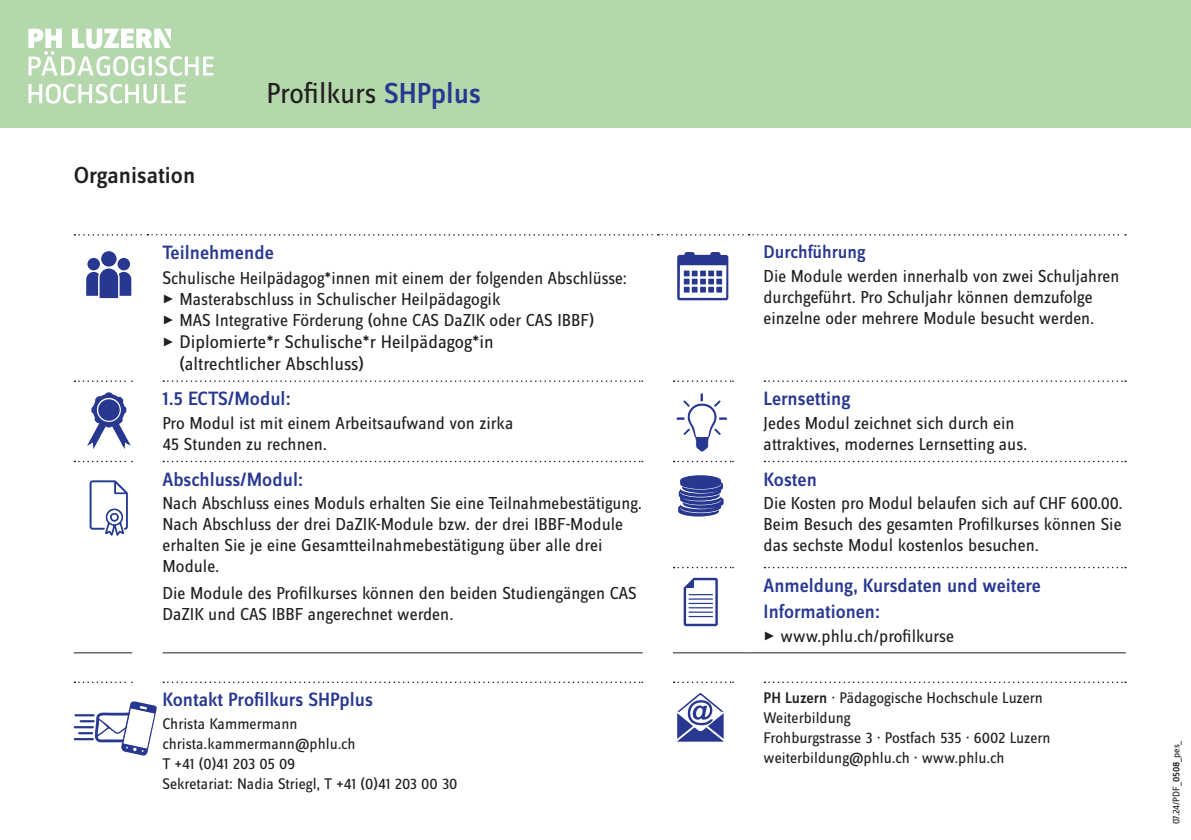
<style>
.page{position:relative;width:1191px;height:840px;background:#fff}
.page>*{position:absolute;margin:0;border:0;box-sizing:border-box;transform-origin:0 0}
.t1{font:30px "Zine Sans Dis OT";letter-spacing:-.01em;color:#231f20}
.Lauftext_normal_mA{font:500 24px "Zine Sans Dis OT";color:#231f20}
.Lauftext_normal_mA-2{font:500 20px/26px "Zine Sans Dis OT";color:#283890}
.Lauftext_normal_mA-3{font:19px/22px "Zine Sans Dis OT";color:#231f20}
.Lauftext_normal_mA-4{font:500 19px "Zine Sans Dis OT";color:#283890}
.Lauftext_normal_mA-5{font:18px/21px "Zine Sans Dis OT";color:#231f20}
.Lauftext_normal{font:16px "Zine Sans Dis OT";color:#231f20}
.Lauftext_normal_mA-6{font:16px "Zine Sans Dis OT";color:#231f20}
.Lauftext_normal-2{font:10px "Zine Sans Dis OT";letter-spacing:-.01em;color:#231f20}
.s1{font-weight:500;color:#283890}
.s2{font-size:19px}
.s3{font-weight:500}
</style>
<div class="page">
<div style="left:0;top:0;width:1191px;height:128px;background:#b5d7ac"></div>
<svg style="left:28px;top:84px;width:157px;height:19px"></svg>
<svg style="left:28px;top:29px;width:186px;height:47px"></svg>
<hr style="left:74px;top:652px;width:58px;height:1px;background:#231f20">
<hr style="left:162px;top:652px;width:481px;height:1px;background:#231f20">
<svg style="left:74px;top:234px;width:1052px;height:1px"></svg>
<svg style="left:74px;top:380px;width:58px;height:2px"></svg>
<svg style="left:163px;top:380px;width:480px;height:2px"></svg>
<svg style="left:673px;top:380px;width:60px;height:2px"></svg>
<svg style="left:764px;top:380px;width:362px;height:2px"></svg>
<svg style="left:74px;top:460px;width:58px;height:2px"></svg>
<svg style="left:673px;top:460px;width:60px;height:2px"></svg>
<svg style="left:764px;top:460px;width:362px;height:2px"></svg>
<svg style="left:673px;top:566px;width:60px;height:2px"></svg>
<svg style="left:764px;top:566px;width:362px;height:2px"></svg>
<svg style="left:74px;top:681px;width:58px;height:1px"></svg>
<svg style="left:163px;top:681px;width:480px;height:1px"></svg>
<svg style="left:673px;top:681px;width:60px;height:1px"></svg>
<svg style="left:764px;top:681px;width:362px;height:1px"></svg>
<svg style="left:163px;top:460px;width:480px;height:2px"></svg>
<hr style="left:673px;top:652px;width:75px;height:1px;background:#231f20">
<hr style="left:748px;top:652px;width:377px;height:1px;background:#231f20">
<svg style="left:677px;top:252px;width:51px;height:48px"></svg>
<div style="left:118px;top:258px;width:12px;height:12px;background:#283890;border-radius:50%"></div>
<div style="left:87px;top:258px;width:13px;height:12px;background:#283890;border-radius:50%"></div>
<svg style="left:86px;top:268px;width:45px;height:30px"></svg>
<div style="left:101px;top:251px;width:16px;height:15px;background:#283890;border-radius:50%"></div>
<svg style="left:676px;top:393px;width:51px;height:58px"></svg>
<svg style="left:683px;top:577px;width:35px;height:49px"></svg>
<svg style="left:87px;top:392px;width:44px;height:57px"></svg>
<div style="left:98px;top:399px;width:22px;height:21px;background:#283890;border-radius:50%"></div>
<svg style="left:677px;top:693px;width:46px;height:48px"></svg>
<hr style="left:74px;top:713px;width:21px;height:3px;background:#283890">
<hr style="left:74px;top:737px;width:20px;height:2px;background:#283890">
<hr style="left:74px;top:725px;width:20px;height:3px;background:#283890">
<svg style="left:78px;top:701px;width:79px;height:54px"></svg>
<svg style="left:90px;top:480px;width:38px;height:55px"></svg>
<svg style="left:678px;top:475px;width:45px;height:41px;background:#5764a8"></svg>
<p class="Lauftext_normal_mA" style="left:74px;top:163px;width:123px">Organisation</p>
<h1 class="t1" style="left:266px;top:79px;width:216px">Profilkurs <span class="s1">SHPplus</span></h1>
<p class="Lauftext_normal_mA-2" style="left:162px;top:240px;width:113px">Teilnehmende</p>
<p class="Lauftext_normal_mA-5" style="left:162px;top:268px;width:466px"><span class="s2">S</span>chulische Heilpädagog*innen mit einem der folgenden Abschlüsse:</p>
<p class="Lauftext_normal_mA-5" style="left:162px;top:289px;width:340px">✓ Masterabschluss in Schulischer Heilpädagogik</p>
<p class="Lauftext_normal_mA-5" style="left:162px;top:310px;width:433px">✓ MAS Integrative Förderung (ohne CAS DaZIK oder CAS IBBF)</p>
<p class="Lauftext_normal_mA-3" style="left:179px;top:331px;width:316px;text-indent:-17px">✓ Diplomierte*r Schulische*r Heilpädagog*in (altrechtlicher Abschluss)</p>
<p class="Lauftext_normal_mA-2" style="left:162px;top:386px;width:130px">1.5 ECTS/Modul:</p>
<p class="Lauftext_normal_mA-5" style="left:162px;top:413px;width:352px">Pro Modul ist mit einem Arbeitsaufwand von zirka<br>45 Stunden zu rechnen.</p>
<p class="Lauftext_normal_mA-2" style="left:162px;top:466px;width:142px">Abschluss/Modul:</p>
<p class="Lauftext_normal_mA-5" style="left:162px;top:493px;width:481px">Nach Abschluss eines Moduls erhalten Sie eine Teilnahmebestätigung.<br>Nach Abschluss der drei DaZIK-Module bzw. der drei IBBF-Module erhalten Sie je eine Gesamtteilnahmebestätigung über alle drei Module.</p>
<p class="Lauftext_normal_mA-5" style="left:162px;top:583px;width:476px">Die Module des Profilkurses können den beiden Studiengängen CAS<br>DaZIK und CAS IBBF angerechnet werden.</p>
<p class="Lauftext_normal_mA-2" style="left:162px;top:687px;width:212px">Kontakt Profilkurs SHPplus</p>
<p class="Lauftext_normal_mA-6" style="left:162px;top:716px;width:137px">Christa Kammermann</p>
<p class="Lauftext_normal_mA-6" style="left:162px;top:736px;width:195px">christa.kammermann@phlu.ch</p>
<p class="Lauftext_normal_mA-6" style="left:162px;top:756px;width:134px">T +41 (0)41 203 05 09</p>
<p class="Lauftext_normal_mA-6" style="left:162px;top:776px;width:296px">Sekretariat: Nadia Striegl, T +41 (0)41 203 00 30</p>
<p class="Lauftext_normal_mA-4" style="left:763px;top:242px;width:103px">Durchführung</p>
<p class="Lauftext_normal_mA-5" style="left:763px;top:266px;width:357px">Die Module werden innerhalb von zwei Schuljahren durchgeführt. Pro Schuljahr können demzufolge einzelne oder mehrere Module besucht werden.</p>
<p class="Lauftext_normal_mA-2" style="left:763px;top:386px;width:88px">Lernsetting</p>
<p class="Lauftext_normal_mA-5" style="left:763px;top:413px;width:265px">Jedes Modul zeichnet sich durch ein attraktives, modernes Lernsetting aus.</p>
<p class="Lauftext_normal_mA-2" style="left:763px;top:466px;width:55px">Kosten</p>
<p class="Lauftext_normal_mA-5" style="left:763px;top:493px;width:360px;text-align:justify">Die Kosten pro Modul belaufen sich auf CHF 600.00.<br>Beim Besuch des gesamten Profilkurses können Sie das sechste Modul kostenlos besuchen.</p>
<p class="Lauftext_normal_mA-2" style="left:763px;top:572px;width:279px">Anmeldung, Kursdaten und weitere<br>Informationen:</p>
<p class="Lauftext_normal_mA-5" style="left:763px;top:625px;width:192px">✓ www.phlu.ch/profilkurse</p>
<p class="Lauftext_normal" style="left:763px;top:690px;width:281px"><span class="s3">PH Luzern</span> · Pädagogische Hochschule Luzern</p>
<p class="Lauftext_normal" style="left:763px;top:710px;width:88px">Weiterbildung</p>
<p class="Lauftext_normal" style="left:763px;top:730px;width:288px">Frohburgstrasse 3 · Postfach 535 · 6002 Luzern</p>
<p class="Lauftext_normal" style="left:763px;top:750px;width:242px">weiterbildung@phlu.ch · www.phlu.ch</p>
<p class="Lauftext_normal-2" style="left:1171px;top:823px;width:85px;rotate:-90deg">07.24/PDF_<span class="s3">0508</span>_pes_</p>
</div>
